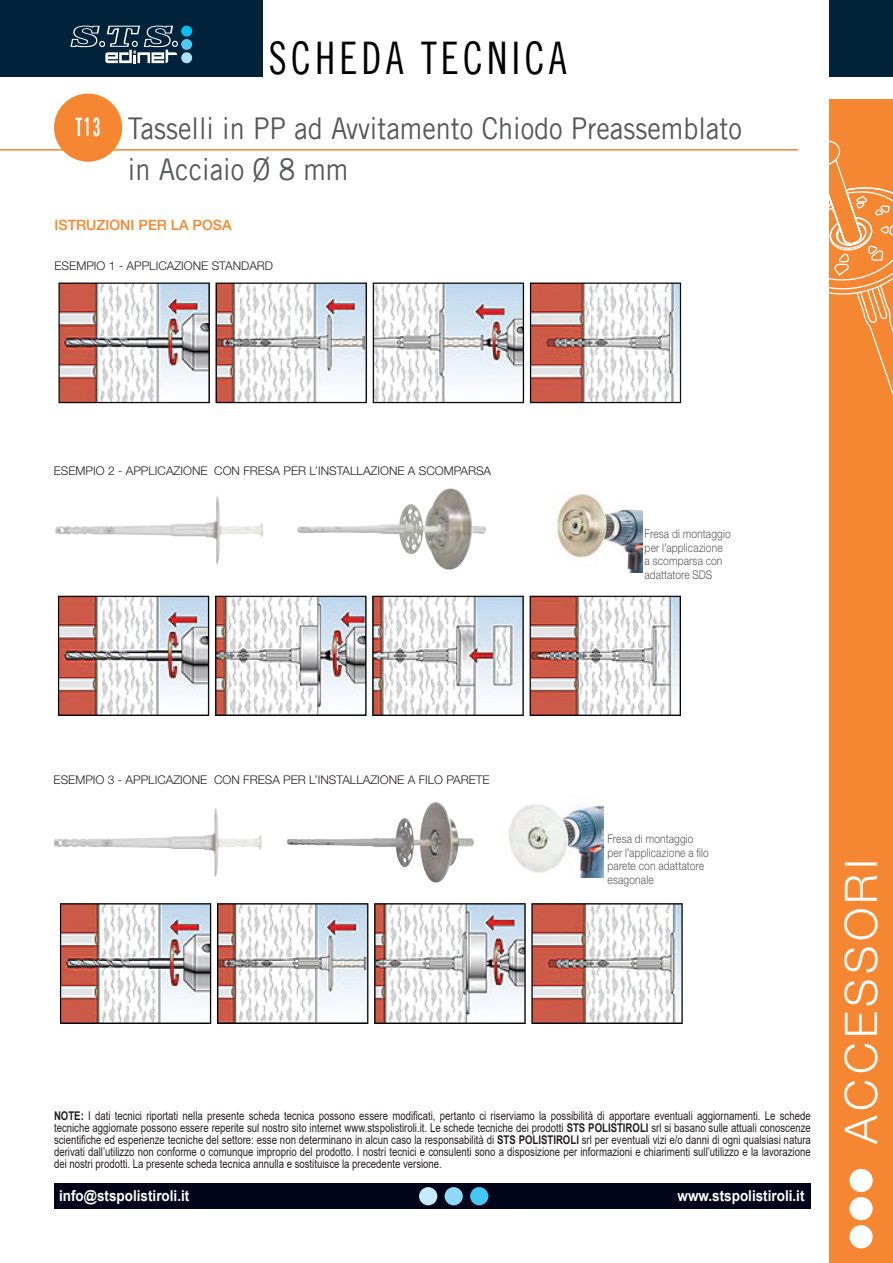
<style>
.page{position:relative;width:893px;height:1263px;background:#fff}
.page>*{position:absolute;margin:0;border:0;box-sizing:border-box;transform-origin:0 0}
.t1{font:45px "Trade Gothic LT Cond Eighteen";letter-spacing:.1em;color:#000001;scale:.9 1}
.t2{font:300 45px "Helvetica Neue LT Std";letter-spacing:.1em;color:#fff}
.ProductTitle{font:30px "Trade Gothic LT";color:#57585a;scale:.9 1}
.t3{font:25.5px "Trade Gothic LT Bold Cond Twenty";color:#fff;scale:.7 1}
.t4{font:700 15px "Arial";color:#fff;scale:.9 1}
.Table_Title{font:500 14.25px "Helvetica Neue LT Std";color:#f58632}
.t5{font:12px/12px "Arial";color:#231f20;text-align:justify;scale:.8 1}
.BodyCopy{font:300 12px "Helvetica Neue LT Std";color:#231f20}
.BodyCopy-2{font:300 12px/13.5px "Helvetica Neue LT Std";letter-spacing:.015em;color:#57585a;scale:.85 1}
.s1{font-weight:700}
</style>
<div class="page">
<div style="left:54px;top:1183px;width:757px;height:26px;background:#000519"></div>
<div style="left:470px;top:1187px;width:18px;height:18px;background:#45c7f5;border-radius:50%"></div>
<div style="left:445px;top:1187px;width:18px;height:18px;background:#8fd9f7;border-radius:50%"></div>
<div style="left:419px;top:1187px;width:18px;height:18px;background:#c7ebfa;border-radius:50%"></div>
<div style="left:829px;top:99px;width:64px;height:1164px;background:#f58632"></div>
<svg style="left:829px;top:140px;width:64px;height:256px"></svg>
<div style="left:829px;top:0;width:64px;height:77px;background:#00233a"></div>
<div style="left:849px;top:1169px;width:24px;height:23px;background:#fff;border-radius:50%"></div>
<div style="left:849px;top:1197px;width:24px;height:23px;background:#fff;border-radius:50%"></div>
<div style="left:849px;top:1225px;width:24px;height:23px;background:#fff;border-radius:50%"></div>
<div style="left:0;top:0;width:262px;height:77px;background:#00223a"></div>
<div style="left:181px;top:26px;width:11px;height:11px;background:#00bcf1;border-radius:50%"></div>
<div style="left:181px;top:39px;width:11px;height:11px;background:#4ecaf4;border-radius:50%"></div>
<div style="left:181px;top:52px;width:11px;height:11px;background:#ade1f9;border-radius:50%"></div>
<svg style="left:70px;top:26px;width:108px;height:37px"></svg>
<hr style="left:0;top:149px;width:798px;height:2px;background:#f58632">
<div style="left:54px;top:94px;width:68px;height:68px;background:#f58632;border-radius:50%"></div>
<img style="left:58px;top:282px;width:624px;height:122px">
<img style="left:57px;top:595px;width:624px;height:121px">
<img style="left:59px;top:903px;width:624px;height:121px">
<img style="left:557px;top:493px;width:85px;height:80px">
<img style="left:508px;top:801px;width:96px;height:77px">
<img style="left:54px;top:808px;width:208px;height:69px">
<img style="left:287px;top:803px;width:187px;height:80px">
<img style="left:55px;top:496px;width:208px;height:68px">
<img style="left:297px;top:488px;width:190px;height:82px">
<h1 class="t1" style="left:269px;top:31px;width:332px">SCHEDA TECNICA</h1>
<p class="t3" style="left:75px;top:112px;width:38px">T13</p>
<p class="ProductTitle" style="left:128px;top:110px;width:684px">Tasselli in PP ad Avvitamento Chiodo Preassemblato</p>
<p class="ProductTitle" style="left:128px;top:151px;width:246px">in Acciaio Ø 8 mm</p>
<p class="Table_Title" style="left:55px;top:216px;width:179px">ISTRUZIONI PER LA POSA</p>
<p class="BodyCopy" style="left:55px;top:259px;width:220px">ESEMPIO 1 - APPLICAZIONE STANDARD</p>
<p class="BodyCopy" style="left:54px;top:463px;width:439px">ESEMPIO 2 - APPLICAZIONE CON FRESA PER L’INSTALLAZIONE A SCOMPARSA</p>
<p class="BodyCopy-2" style="left:645px;top:527px;width:103px">Fresa di montaggio per l’applicazione a scomparsa con adattatore SDS</p>
<p class="BodyCopy" style="left:54px;top:772px;width:437px">ESEMPIO 3 - APPLICAZIONE CON FRESA PER L’INSTALLAZIONE A FILO PARETE</p>
<p class="BodyCopy-2" style="left:608px;top:832px;width:121px">Fresa di montaggio per l’applicazione a filo parete con adattatore esagonale</p>
<p class="t5" style="left:54px;top:1109px;width:948px"><span class="s1">NOTE:</span> I dati tecnici riportati nella presente scheda tecnica possono essere modificati, pertanto ci riserviamo la possibilità di apportare eventuali aggiornamenti. Le schede tecniche aggiornate possono essere reperite sul nostro sito internet www.stspolistiroli.it. Le schede tecniche dei prodotti <span class="s1">STS POLISTIROLI</span> srl si basano sulle attuali conoscenze scientifiche ed esperienze tecniche del settore: esse non determinano in alcun caso la responsabilità di <span class="s1">STS POLISTIROLI</span> srl per eventuali vizi e/o danni di ogni qualsiasi natura derivati dall’utilizzo non conforme o comunque improprio del prodotto. I nostri tecnici e consulenti sono a disposizione per informazioni e chiarimenti sull’utilizzo e la lavorazione dei nostri prodotti. La presente scheda tecnica annulla e sostituisce la precedente versione.</p>
<p class="t4" style="left:59px;top:1185px;width:146px">info@stspolistiroli.it</p>
<p class="t4" style="left:677px;top:1185px;width:143px">www.stspolistiroli.it</p>
<h1 class="t2" style="left:834px;top:1143px;width:286px;rotate:-90deg">ACCESSORI</h1>
</div>
